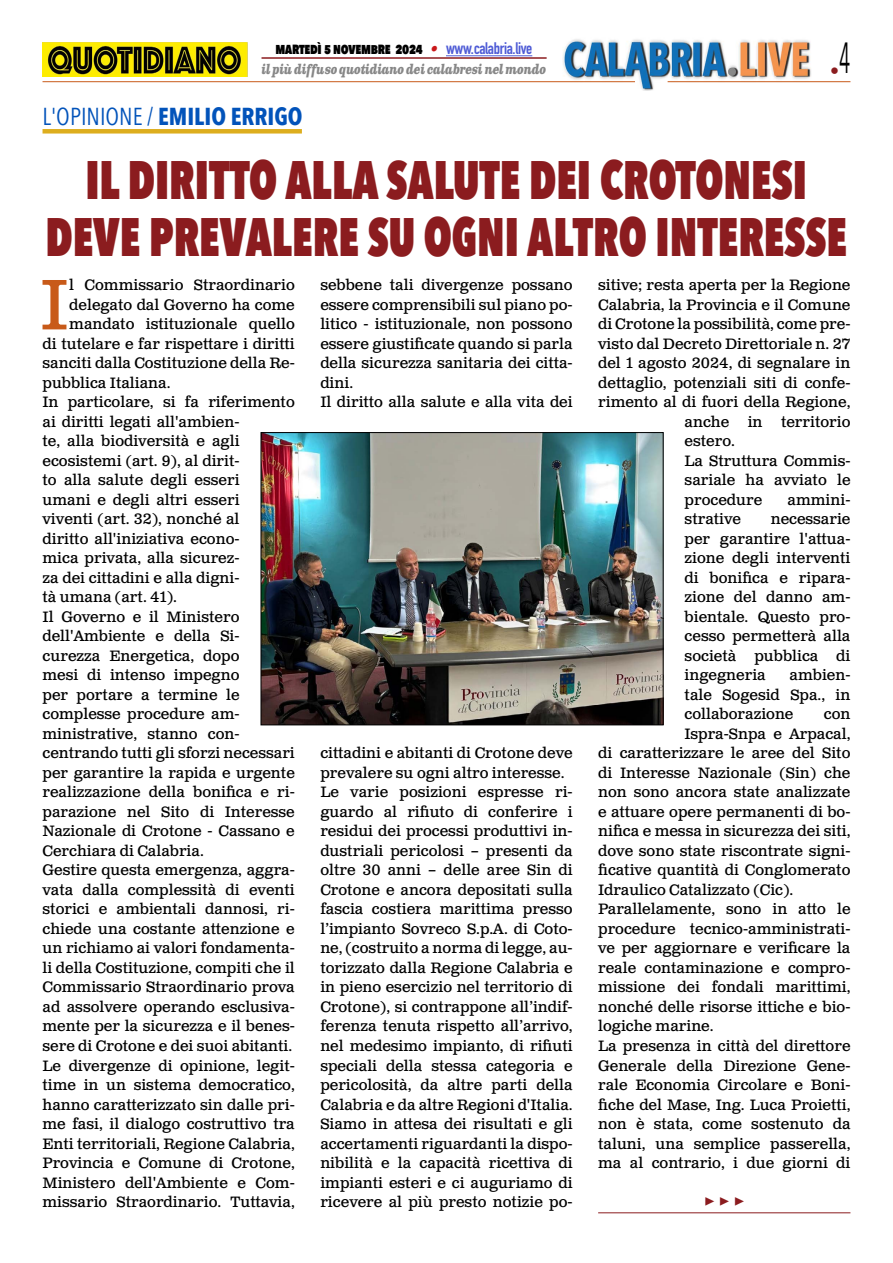
<style>
.page{position:relative;width:893px;height:1263px;background:#fff}
.page>*{position:absolute;margin:0;border:0;box-sizing:border-box;transform-origin:0 0}
.t1{font:71.25px "Clarendon Text Pro";color:#c85a19}
.t2{font:800 54px/57px "Avenir Next Condensed";color:#8b1c1f;text-align:center;scale:.81 1}
.t3{font:700 24.45px "Avenir Next Condensed";color:#0253ba}
.t4{font:700 18px "Minion Pro";color:#8b1c1f}
.t5{font:18px "Avenir Next Condensed";color:#8b1c1f}
.t6{font:15px/19.5px "Clarendon Text Pro";color:#000}
.t7{font:800 15px "Avenir Next Condensed";letter-spacing:-.02em;color:#000;scale:.9 1}
.t8{font:italic 700 13.5px "Clarendon Text Pro";letter-spacing:-.04em;color:#878787;scale:.79 1}
.s1{font-family:"Clarendon Text Pro";font-weight:700;font-style:italic;color:#ca181a}
.s2{font-family:"DIN Condensed";font-weight:700;font-size:16.5px;color:#4f5cd6}
.s3{font-weight:400}
</style>
<div class="page">
<img style="left:563px;top:39px;width:248px;height:51px">
<hr style="left:43px;top:81px;width:592px;height:1px;background:#c85a19">
<hr style="left:668px;top:81px;width:182px;height:1px;background:#c85a19">
<hr style="left:446px;top:55px;width:86px;height:1px;background:#4f5cd6">
<hr style="left:261px;top:57px;width:286px;height:2px;background:#8b1c1f">
<img style="left:43px;top:42px;width:204px;height:35px">
<hr style="left:598px;top:1212px;width:252px;height:1px;background:#8b1c1f">
<div style="left:43px;top:129px;width:259px;height:5px;background:#ddae1e"></div>
<img style="left:263px;top:434px;width:398px;height:289px">
<div style="left:261px;top:432px;width:402px;height:293px;border:1px solid #000"></div>
<p class="t7" style="left:276px;top:39px;width:287px">martedì 5 novembre 2024 <span class="s1">•</span> <span class="s2">www.calabria.live</span></p>
<p class="t8" style="left:261px;top:61px;width:362px">il più diffuso quotidiano dei calabresi nel mondo</p>
<h3 class="t3" style="left:43px;top:101px;width:262px"><span class="s3">L'OPINIONE /</span> EMILIO ERRIGO</h3>
<p class="t5" style="left:830px;top:55px;width:22px">•<sup>4</sup></p>
<h2 class="t2" style="left:45px;top:151px;width:991px">IL DIRITTO ALLA SALUTE DEI CROTONESI<br>DEVE PREVALERE SU OGNI ALTRO INTERESSE</h2>
<h1 class="t1" style="left:40px;top:262px;width:31px">I</h1>
<p class="t6" style="left:69px;top:276px;width:227px">l Commissario Straordinario</p>
<p class="t6" style="left:598px;top:276px;width:254px">sitive; resta aperta per la Regione</p>
<p class="t6" style="left:598px;top:296px;width:254px">Calabria, la Provincia e il Comune</p>
<p class="t6" style="left:598px;top:315px;width:254px">di Crotone la possibilità, come pre-</p>
<p class="t6" style="left:598px;top:335px;width:254px">visto dal Decreto Direttoriale n. 27</p>
<p class="t6" style="left:598px;top:354px;width:254px">del 1 agosto 2024, di segnalare in</p>
<p class="t6" style="left:598px;top:374px;width:254px">dettaglio, potenziali siti di confe-</p>
<p class="t6" style="left:598px;top:393px;width:254px">rimento al di fuori della Regione,</p>
<p class="t6" style="left:685px;top:413px;width:167px">anche in territorio</p>
<p class="t6" style="left:685px;top:432px;width:52px">estero.</p>
<p class="t6" style="left:685px;top:452px;width:167px">La Struttura Commis-</p>
<p class="t6" style="left:685px;top:471px;width:167px">sariale ha avviato le</p>
<p class="t6" style="left:685px;top:491px;width:79px">procedure</p>
<p class="t6" style="left:788px;top:491px;width:64px">ammini-</p>
<p class="t6" style="left:685px;top:510px;width:58px">strative</p>
<p class="t6" style="left:320px;top:276px;width:254px">sebbene tali divergenze possano essere comprensibili sul piano po&shy;litico - istituzionale, non possono essere giustificate quando si parla della sicurezza sanitaria dei citta&shy;dini.<br>Il diritto alla salute e alla vita dei</p>
<p class="t6" style="left:69px;top:296px;width:227px">delegato dal Governo ha come</p>
<p class="t6" style="left:69px;top:315px;width:227px">mandato istituzionale quello</p>
<p class="t6" style="left:43px;top:335px;width:254px">di tutelare e far rispettare i diritti</p>
<p class="t6" style="left:43px;top:354px;width:254px">sanciti dalla Costituzione della Re-</p>
<p class="t6" style="left:43px;top:374px;width:130px">pubblica Italiana.</p>
<p class="t6" style="left:43px;top:393px;width:254px">In particolare, si fa riferimento</p>
<p class="t6" style="left:43px;top:413px;width:198px">ai diritti legati all'ambien-</p>
<p class="t6" style="left:43px;top:432px;width:199px">te, alla biodiversità e agli</p>
<p class="t6" style="left:43px;top:452px;width:199px">ecosistemi (art. 9), al dirit-</p>
<p class="t6" style="left:43px;top:471px;width:199px">to alla salute degli esseri</p>
<p class="t6" style="left:43px;top:491px;width:199px">umani e degli altri esseri</p>
<p class="t6" style="left:43px;top:510px;width:198px">viventi (art. 32), nonché al</p>
<p class="t6" style="left:43px;top:530px;width:199px">diritto all'iniziativa econo-</p>
<p class="t6" style="left:43px;top:549px;width:199px">mica privata, alla sicurez-</p>
<p class="t6" style="left:43px;top:569px;width:199px">za dei cittadini e alla digni-</p>
<p class="t6" style="left:43px;top:588px;width:136px">tà umana (art. 41).</p>
<p class="t6" style="left:43px;top:608px;width:199px">Il Governo e il Ministero</p>
<p class="t6" style="left:43px;top:627px;width:198px">dell'Ambiente e della Si-</p>
<p class="t6" style="left:43px;top:647px;width:199px">curezza Energetica, dopo</p>
<p class="t6" style="left:43px;top:666px;width:199px">mesi di intenso impegno</p>
<p class="t6" style="left:43px;top:686px;width:199px">per portare a termine le</p>
<p class="t6" style="left:43px;top:705px;width:199px">complesse procedure am-</p>
<p class="t6" style="left:43px;top:725px;width:199px">ministrative, stanno con-</p>
<p class="t6" style="left:43px;top:744px;width:254px">centrando tutti gli sforzi necessari</p>
<p class="t6" style="left:43px;top:764px;width:254px">per garantire la rapida e urgente</p>
<p class="t6" style="left:43px;top:783px;width:254px">realizzazione della bonifica e ri-</p>
<p class="t6" style="left:43px;top:803px;width:254px">parazione nel Sito di Interesse</p>
<p class="t6" style="left:43px;top:822px;width:254px">Nazionale di Crotone - Cassano e</p>
<p class="t6" style="left:43px;top:842px;width:163px">Cerchiara di Calabria.</p>
<p class="t6" style="left:43px;top:861px;width:254px">Gestire questa emergenza, aggra-</p>
<p class="t6" style="left:43px;top:881px;width:254px">vata dalla complessità di eventi</p>
<p class="t6" style="left:43px;top:900px;width:254px">storici e ambientali dannosi, ri-</p>
<p class="t6" style="left:43px;top:920px;width:254px">chiede una costante attenzione e</p>
<p class="t6" style="left:43px;top:939px;width:254px">un richiamo ai valori fondamenta-</p>
<p class="t6" style="left:43px;top:959px;width:254px">li della Costituzione, compiti che il</p>
<p class="t6" style="left:43px;top:978px;width:254px">Commissario Straordinario prova</p>
<p class="t6" style="left:43px;top:998px;width:254px">ad assolvere operando esclusiva-</p>
<p class="t6" style="left:43px;top:1017px;width:254px">mente per la sicurezza e il benes-</p>
<p class="t6" style="left:43px;top:1037px;width:251px">sere di Crotone e dei suoi abitanti.</p>
<p class="t6" style="left:43px;top:1056px;width:254px">Le divergenze di opinione, legit-</p>
<p class="t6" style="left:43px;top:1076px;width:254px">time in un sistema democratico,</p>
<p class="t6" style="left:43px;top:1095px;width:254px">hanno caratterizzato sin dalle pri-</p>
<p class="t6" style="left:43px;top:1115px;width:254px">me fasi, il dialogo costruttivo tra</p>
<p class="t6" style="left:43px;top:1134px;width:254px">Enti territoriali, Regione Calabria,</p>
<p class="t6" style="left:43px;top:1154px;width:254px">Provincia e Comune di Crotone,</p>
<p class="t6" style="left:43px;top:1173px;width:254px">Ministero dell'Ambiente e Com-</p>
<p class="t6" style="left:43px;top:1193px;width:254px">missario Straordinario. Tuttavia,</p>
<p class="t6" style="left:685px;top:510px;width:167px;text-align:justify;text-indent:86px">necessarie per garantire l'attua&shy;zione degli interventi di bonifica e ripara&shy;zione del danno am&shy;bientale. Questo pro&shy;cesso permetterà alla società pubblica di ingegneria</p>
<p class="t6" style="left:685px;top:666px;width:167px;text-align:justify;text-indent:105px">ambien&shy;tale Sogesid Spa., in collaborazione</p>
<p class="t6" style="left:824px;top:705px;width:28px">con</p>
<p class="t6" style="left:685px;top:725px;width:167px">Ispra-Snpa e Arpacal,</p>
<p class="t6" style="left:598px;top:744px;width:254px">di caratterizzare le aree del Sito</p>
<p class="t6" style="left:598px;top:764px;width:254px">di Interesse Nazionale (Sin) che</p>
<p class="t6" style="left:598px;top:783px;width:254px">non sono ancora state analizzate</p>
<p class="t6" style="left:598px;top:803px;width:254px">e attuare opere permanenti di bo-</p>
<p class="t6" style="left:598px;top:822px;width:254px">nifica e messa in sicurezza dei siti,</p>
<p class="t6" style="left:598px;top:842px;width:254px">dove sono state riscontrate signi-</p>
<p class="t6" style="left:598px;top:861px;width:254px">ficative quantità di Conglomerato</p>
<p class="t6" style="left:598px;top:881px;width:197px">Idraulico Catalizzato (Cic).</p>
<p class="t6" style="left:598px;top:900px;width:254px">Parallelamente, sono in atto le</p>
<p class="t6" style="left:598px;top:920px;width:254px">procedure tecnico-amministrati-</p>
<p class="t6" style="left:598px;top:939px;width:254px">ve per aggiornare e verificare la</p>
<p class="t6" style="left:598px;top:959px;width:254px">reale contaminazione e compro-</p>
<p class="t6" style="left:598px;top:978px;width:254px">missione dei fondali marittimi,</p>
<p class="t6" style="left:598px;top:998px;width:254px">nonché delle risorse ittiche e bio-</p>
<p class="t6" style="left:598px;top:1017px;width:117px">logiche marine.</p>
<p class="t6" style="left:598px;top:1037px;width:254px">La presenza in città del direttore</p>
<p class="t6" style="left:598px;top:1056px;width:254px">Generale della Direzione Gene-</p>
<p class="t6" style="left:598px;top:1076px;width:254px">rale Economia Circolare e Boni-</p>
<p class="t6" style="left:598px;top:1095px;width:254px">fiche del Mase, Ing. Luca Proietti,</p>
<p class="t6" style="left:598px;top:1115px;width:254px">non è stata, come sostenuto da</p>
<p class="t6" style="left:598px;top:1134px;width:254px">taluni, una semplice passerella,</p>
<p class="t6" style="left:598px;top:1154px;width:254px">ma al contrario, i due giorni di</p>
<p class="t4" style="left:704px;top:1188px;width:42px">▶ ▶ ▶</p>
<p class="t6" style="left:320px;top:744px;width:254px">cittadini e abitanti di Crotone deve prevalere su ogni altro interesse.<br>Le varie posizioni espresse ri&shy;guardo al rifiuto di conferire i residui dei processi produttivi in&shy;dustriali pericolosi – presenti da oltre 30 anni – delle aree Sin di Crotone e ancora depositati sulla fascia costiera marittima presso l’impianto Sovreco S.p.A. di Coto&shy;ne, (costruito a norma di legge, au&shy;torizzato dalla Regione Calabria e in pieno esercizio nel territorio di Crotone), si contrappone all’indif&shy;ferenza tenuta rispetto all’arrivo, nel medesimo impianto, di rifiuti speciali della stessa categoria e pericolosità, da altre parti della Calabria e da altre Regioni d'Italia.<br>Siamo in attesa dei risultati e gli accertamenti riguardanti la dispo&shy;nibilità e la capacità ricettiva di impianti esteri e ci auguriamo di ricevere al più presto notizie po-</p>
</div>
